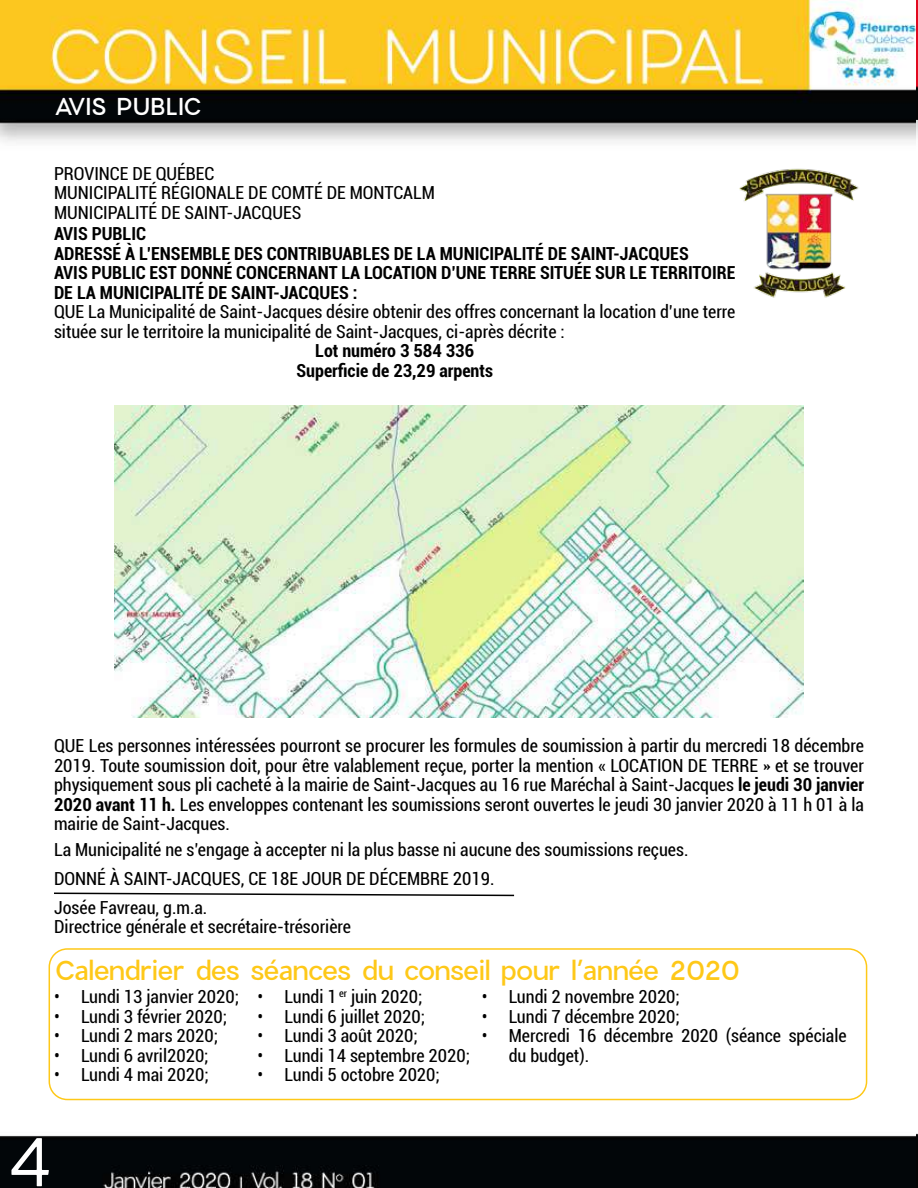
<style>
.page{position:relative;width:918px;height:1188px;background:#fff}
.page>*{position:absolute;margin:0;border:0;box-sizing:border-box;transform-origin:0 0}
.t1{font:67.5px "Charlevoix Pro";color:#fff}
.t2{font:500 27px "Charlevoix Pro";letter-spacing:-.02em;color:#fec818}
.t3{font:500 24px "Charlevoix Pro";letter-spacing:-.035em;color:#fff}
.t4{font:condensed 18px/19.5px "Roboto";color:#000}
.t5{font:700 condensed 18px/19.5px "Roboto";color:#000}
.s1{font-weight:700}
</style>
<div class="page">
<img style="left:0;top:0;width:918px;height:1188px">
<div style="left:49px;top:948px;width:818px;height:152px;border:2px solid #fec818;border-radius:18px"></div>
<img style="left:735px;top:164px;width:130px;height:138px">
<img style="left:114px;top:406px;width:690px;height:311px">
<svg style="left:52px;top:892px;width:464px;height:5px"></svg>
<h3 class="t3" style="left:54px;top:91px;width:149px">AVIS PUBLIC</h3>
<p class="t4" style="left:54px;top:163px;width:383px">PROVINCE DE QUÉBEC<br>MUNICIPALITÉ RÉGIONALE DE COMTÉ DE MONTCALM<br>MUNICIPALITÉ DE SAINT-JACQUES</p>
<p class="t5" style="left:54px;top:223px;width:683px">AVIS PUBLIC<br>ADRESSÉ À L’ENSEMBLE DES CONTRIBUABLES DE LA MUNICIPALITÉ DE SAINT-JACQUES<br>AVIS PUBLIC EST DONNÉ CONCERNANT LA LOCATION D’UNE TERRE SITUÉE SUR LE TERRITOIRE DE LA MUNICIPALITÉ DE SAINT-JACQUES :</p>
<p class="t4" style="left:54px;top:302px;width:683px">QUE La Municipalité de Saint-Jacques désire obtenir des offres concernant la location d’une terre située sur le territoire la municipalité de Saint-Jacques, ci-après décrite :</p>
<p class="t5" style="left:297px;top:340px;width:198px;text-align:center">Lot numéro 3 584 336<br>Superficie de 23,29 arpents</p>
<p class="t4" style="left:54px;top:735px;width:812px;text-align:justify">QUE Les personnes intéressées pourront se procurer les formules de soumission à partir du mercredi 18 décembre 2019. Toute soumission doit, pour être valablement reçue, porter la mention « LOCATION DE TERRE » et se trouver physiquement sous pli cacheté à la mairie de Saint-Jacques au 16 rue Maréchal à Saint-Jacques <span class="s1">le jeudi 30 janvier 2020 avant 11 h.</span> Les enveloppes contenant les soumissions seront ouvertes le jeudi 30 janvier 2020 à 11 h 01 à la mairie de Saint-Jacques.</p>
<p class="t4" style="left:54px;top:835px;width:636px;line-height:28.8px">La Municipalité ne s’engage à accepter ni la plus basse ni aucune des soumissions reçues.<br>DONNÉ À SAINT-JACQUES, CE 18E JOUR DE DÉCEMBRE 2019.<br>Josée Favreau, g.m.a.</p>
<p class="t4" style="left:54px;top:916px;width:299px">Directrice générale et secrétaire-trésorière</p>
<h2 class="t2" style="left:54px;top:953px;width:688px">Calendrier des séances du conseil pour l’année 2020</h2>
<p class="t4" style="left:54px;top:987px;width:186px">• Lundi 13 janvier 2020;</p>
<p class="t4" style="left:54px;top:1006px;width:174px">• Lundi 3 février 2020;</p>
<p class="t4" style="left:54px;top:1026px;width:165px">• Lundi 2 mars 2020;</p>
<p class="t4" style="left:54px;top:1045px;width:156px">• Lundi 6 avril2020;</p>
<p class="t4" style="left:54px;top:1065px;width:156px">• Lundi 4 mai 2020;</p>
<p class="t4" style="left:258px;top:987px;width:166px">• Lundi 1 <sup>er</sup> juin 2020;</p>
<p class="t4" style="left:258px;top:1006px;width:169px">• Lundi 6 juillet 2020;</p>
<p class="t4" style="left:258px;top:1026px;width:162px">• Lundi 3 août 2020;</p>
<p class="t4" style="left:258px;top:1045px;width:214px">• Lundi 14 septembre 2020;</p>
<p class="t4" style="left:258px;top:1065px;width:184px">• Lundi 5 octobre 2020;</p>
<p class="t4" style="left:482px;top:987px;width:200px">• Lundi 2 novembre 2020;</p>
<p class="t4" style="left:482px;top:1006px;width:199px">• Lundi 7 décembre 2020;</p>
<p class="t4" style="left:509px;top:1026px;width:340px;text-indent:-27px">• Mercredi 16 décembre 2020 (séance spéciale du budget).</p>
<h1 class="t1" style="left:5px;top:1120px;width:51px">4</h1>
</div>
